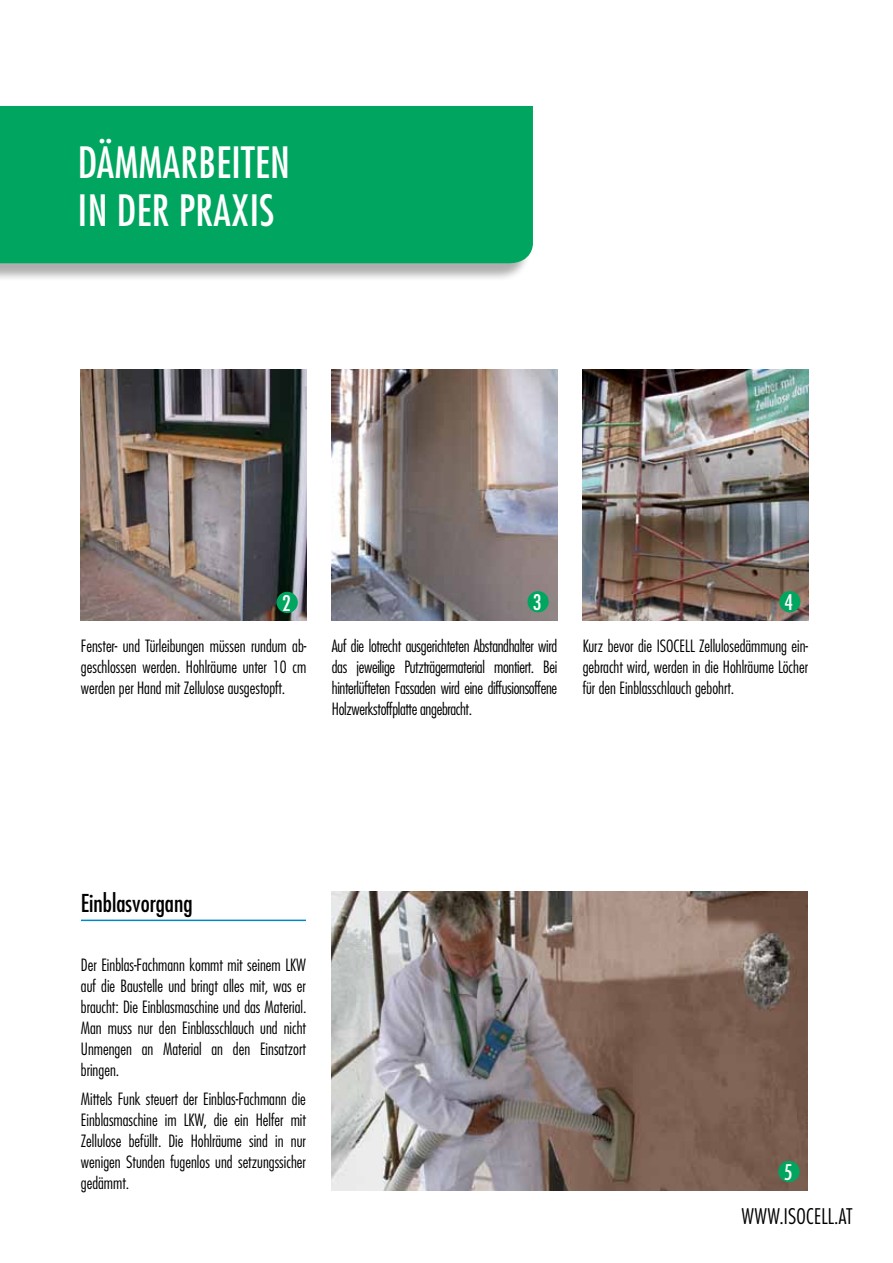
<style>
.page{position:relative;width:893px;height:1263px;background:#fff}
.page>*{position:absolute;margin:0;border:0;box-sizing:border-box;transform-origin:0 0}
.t1{font:500 condensed 42px/48px "Futura LT Pro";letter-spacing:.01em;color:#fff}
.t2{font:500 condensed 24px "Futura LT Pro";color:#000}
.t3{font:300 condensed 21px "Futura LT Pro";color:#000}
.t4{font:500 condensed 21px "Futura LT Pro";color:#fff}
.t5{font:300 condensed 16.5px/21px "Futura LT Pro";color:#000;text-align:justify}
.s1{color:#fff}
</style>
<div class="page">
<hr style="left:81px;top:919px;width:225px;height:2px;background:#0086cc">
<img style="left:332px;top:370px;width:225px;height:251px">
<img style="left:81px;top:370px;width:225px;height:251px">
<img style="left:583px;top:370px;width:225px;height:251px">
<div style="left:277px;top:592px;width:21px;height:21px;background:#00a660;border-radius:50%"></div>
<div style="left:527px;top:591px;width:22px;height:21px;background:#00a660;border-radius:50%"></div>
<img style="left:332px;top:892px;width:476px;height:299px">
<div style="left:779px;top:591px;width:21px;height:21px;background:#00a660;border-radius:50%"></div>
<div style="left:778px;top:1161px;width:22px;height:21px;background:#00a660;border-radius:50%"></div>
<div style="left:0;top:109px;width:531px;height:174px;background:#000;opacity:.32"></div>
<div style="left:0;top:106px;width:533px;height:157px;background:#00a660"></div>
<h1 class="t1" style="left:78px;top:138px;width:195px">DÄMMARBEITEN<br>IN DER PRAXIS</h1>
<p class="t4" style="left:282px;top:588px;width:10px">2</p>
<p class="t4" style="left:533px;top:588px;width:10px">3</p>
<p class="t4" style="left:785px;top:588px;width:10px">4</p>
<p class="t5" style="left:81px;top:635px;width:227px">Fenster- und Türleibungen müssen rundum ab&shy;geschlossen werden. Hohlräume unter 10 cm werden per Hand mit Zellulose ausgestopft.</p>
<p class="t5" style="left:332px;top:635px;width:227px">Auf die lotrecht ausgerichteten Abstandhalter wird das jeweilige Putzträgermaterial montiert. Bei hinterlüfteten Fassaden wird eine diffusionsoffene Holzwerkstoffplatte angebracht.</p>
<p class="t5" style="left:583px;top:636px;width:227px">Kurz bevor die ISOCELL Zellulosedämmung ein&shy;gebracht wird, werden in die Hohlräume Löcher für den Einblasschlauch gebohrt.</p>
<h2 class="t2" style="left:81px;top:886px;width:113px">EINBLASVORGANG</h2>
<p class="t5" style="left:81px;top:954px;width:227px">Der Einblas-Fachmann kommt mit seinem LKW auf die Baustelle und bringt alles mit, was er braucht: Die Einblasmaschine und das Material.<br>Man muss nur den Einblasschlauch und nicht Unmengen an Material an den Einsatzort bringen.</p>
<p class="t5" style="left:81px;top:1088px;width:227px">Mittels Funk steuert der Einblas-Fachmann die Einblasmaschine im LKW, die ein Helfer mit Zellulose befüllt. Die Hohlräume sind in nur wenigen Stunden fugenlos und setzungssicher gedämmt.</p>
<p class="t4" style="left:784px;top:1157px;width:10px">5</p>
<p class="t3" style="left:742px;top:1203px;width:119px">WWW.ISOCELL.AT<span class="s1">T</span></p>
</div>
